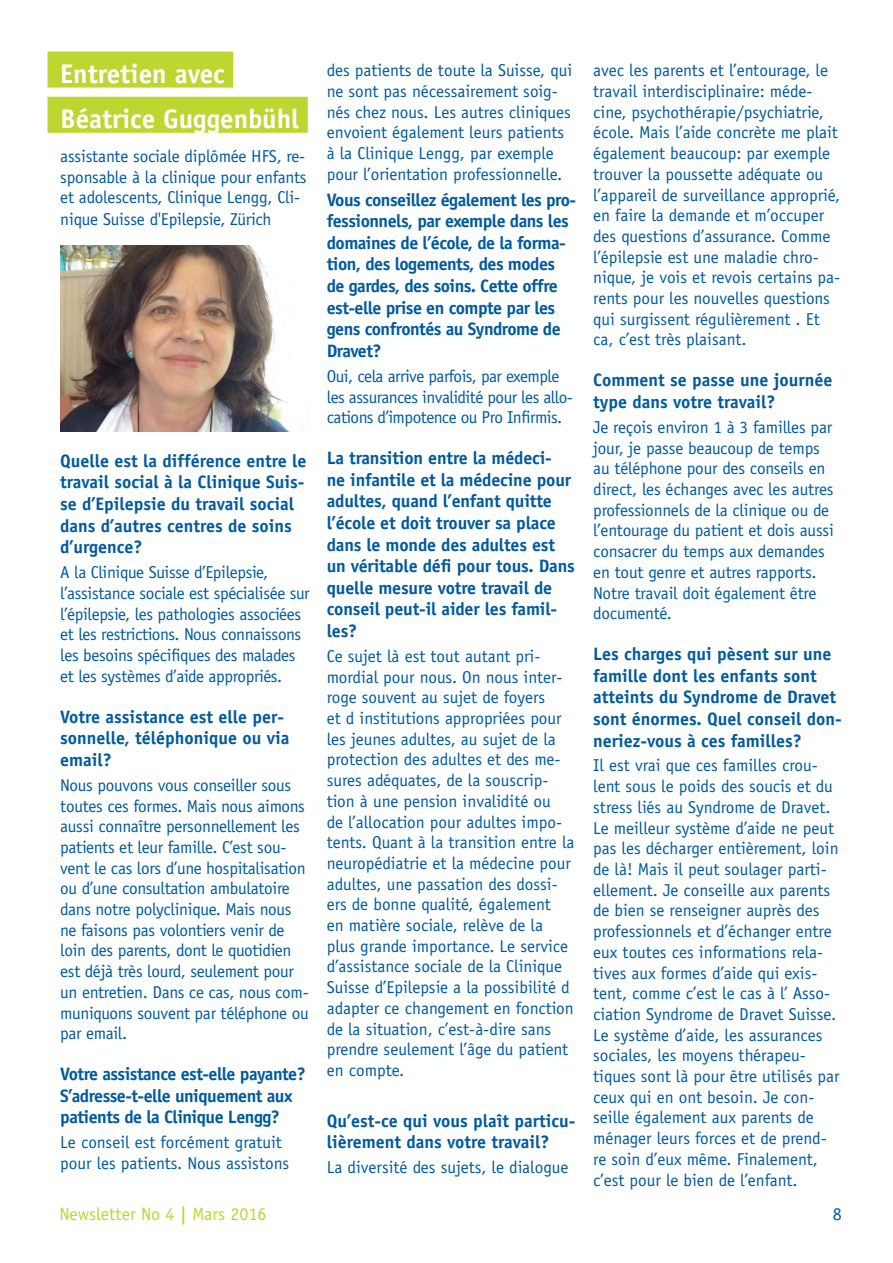
<style>
.page{position:relative;width:893px;height:1263px;background:#fff}
.page>*{position:absolute;margin:0;border:0;box-sizing:border-box;transform-origin:0 0}
.t1{font:700 27px/45.2px "Officina Sans Std";color:#fff}
.t2{font:700 18px/21.6px "Officina Sans Std";letter-spacing:-.01em;color:#015a9d}
.t3{font:700 18px/21.6px "Officina Sans Std";letter-spacing:-.03em;color:#015a9d}
.t4{font:18px "Officina Sans Std";color:#bed630}
.t5{font:18px "Officina Sans Std";color:#015a9d}
.t6{font:17.25px/20.7px "Officina Sans Std";letter-spacing:-.01em;color:#015a9d}
.t7{font:17.25px/20.7px "Officina Sans Std";letter-spacing:-.03em;color:#015a9d}
.s1{font-weight:700}
</style>
<div class="page">
<div style="left:48px;top:52px;width:185px;height:36px;background:#bed630"></div>
<div style="left:48px;top:97px;width:260px;height:36px;background:#bed630"></div>
<img style="left:60px;top:245px;width:250px;height:187px">
<h1 class="t1" style="left:60px;top:51px;width:240px">Entretien avec<br>Béatrice Guggenbühl</h1>
<p class="t6" style="left:60px;top:146px;width:248px">assistante sociale diplômée HFS, re&shy;sponsable à la clinique pour enfants et adolescents, Clinique Lengg, Cli&shy;nique Suisse d'Epilepsie, Zürich</p>
<p class="t2" style="left:60px;top:450px;width:248px">Quelle est la différence entre le travail social à la Clinique Suis&shy;se d’Epilepsie du travail social dans d’autres centres de soins d’urgence?</p>
<p class="t6" style="left:60px;top:562px;width:251px">A la Clinique Suisse d’Epilepsie, l’assistance sociale est spécialisée sur l’épilepsie, les pathologies associées et les restrictions. Nous connaissons les besoins spécifiques des malades et les systèmes d’aide appropriés.</p>
<p class="t2" style="left:60px;top:705px;width:231px">Votre assistance est elle per&shy;sonnelle, téléphonique ou via email?</p>
<p class="t6" style="left:60px;top:775px;width:250px">Nous pouvons vous conseiller sous toutes ces formes. Mais nous aimons aussi connaître personnellement les patients et leur famille. C’est sou&shy;vent le cas lors d’une hospitalisation ou d’une consultation ambulatoire dans notre polyclinique. Mais nous ne faisons pas volontiers venir de loin des parents, dont le quotidien est déjà très lourd, seulement pour un entretien. Dans ce cas, nous com&shy;muniquons souvent par téléphone ou par email.</p>
<p class="t3" style="left:60px;top:1063px;width:247px">Votre assistance est-elle payante?<br>S’adresse-t-elle uniquement aux patients de la Clinique Lengg?</p>
<p class="t6" style="left:60px;top:1132px;width:230px">Le conseil est forcément gratuit pour les patients. Nous assistons</p>
<p class="t6" style="left:327px;top:60px;width:247px">des patients de toute la Suisse, qui ne sont pas nécessairement soig&shy;nés chez nous. Les autres cliniques envoient également leurs patients à la Clinique Lengg, par exemple pour l’orientation professionnelle.</p>
<p class="t3" style="left:327px;top:188px;width:251px">Vous conseillez également les pro&shy;fessionnels, par exemple dans les domaines de l’école, de la forma&shy;tion, des logements, des modes de gardes, des soins. Cette offre est-elle prise en compte par les gens confrontés au Syndrome de<br>Dravet?</p>
<p class="t7" style="left:327px;top:366px;width:248px">Oui, cela arrive parfois, par exemple les assurances invalidité pour les allo&shy;cations d’impotence ou Pro Infirmis.</p>
<p class="t2" style="left:327px;top:447px;width:250px">La transition entre la médeci&shy;ne infantile et la médecine pour adultes, quand l’enfant quitte l’école et doit trouver sa place dans le monde des adultes est un véritable défi pour tous. Dans quelle mesure votre travail de conseil peut-il aider les famil&shy;les?</p>
<p class="t6" style="left:327px;top:646px;width:249px">Ce sujet là est tout autant pri&shy;mordial pour nous. On nous inter&shy;roge souvent au sujet de foyers<br>et d institutions appropriées pour les jeunes adultes, au sujet de la protection des adultes et des me&shy;sures adéquates, de la souscrip&shy;tion à une pension invalidité ou<br>de l’allocation pour adultes impo&shy;tents. Quant à la transition entre la neuropédiatrie et la médecine pour adultes, une passation des dossi&shy;ers de bonne qualité, également<br>en matière sociale, relève de la plus grande importance. Le service d’assistance sociale de la Clinique<br>Suisse d’Epilepsie a la possibilité d adapter ce changement en fonction de la situation, c’est-à-dire sans prendre seulement l’âge du patient en compte.</p>
<p class="t2" style="left:327px;top:1110px;width:250px">Qu’est-ce qui vous plaît particu&shy;lièrement dans votre travail?</p>
<p class="t6" style="left:327px;top:1157px;width:243px">La diversité des sujets, le dialogue</p>
<p class="t6" style="left:593px;top:60px;width:248px">avec les parents et l’entourage, le travail interdisciplinaire: méde&shy;cine, psychothérapie/psychiatrie, école. Mais l’aide concrète me plait également beaucoup: par exemple trouver la poussette adéquate ou l’appareil de surveillance approprié, en faire la demande et m’occuper des questions d’assurance. Comme l’épilepsie est une maladie chro&shy;nique, je vois et revois certains pa&shy;rents pour les nouvelles questions qui surgissent régulièrement . Et ca, c’est très plaisant.</p>
<p class="t2" style="left:593px;top:369px;width:241px">Comment se passe une journée type dans votre travail?</p>
<p class="t6" style="left:593px;top:417px;width:242px">Je reçois environ 1 à 3 familles par jour, je passe beaucoup de temps au téléphone pour des conseils en direct, les échanges avec les autres professionnels de la clinique ou de l’entourage du patient et dois aussi consacrer du temps aux demandes en tout genre et autres rapports.<br>Notre travail doit également être documenté.</p>
<p class="t2" style="left:593px;top:643px;width:250px">Les charges qui pèsent sur une famille dont les enfants sont atteints du Syndrome de Dravet sont énormes. Quel conseil don&shy;neriez-vous à ces familles?</p>
<p class="t6" style="left:593px;top:755px;width:248px">Il est vrai que ces familles crou&shy;lent sous le poids des soucis et du stress liés au Syndrome de Dravet.<br>Le meilleur système d’aide ne peut pas les décharger entièrement, loin de là! Mais il peut soulager parti&shy;ellement. Je conseille aux parents de bien se renseigner auprès des professionnels et d’échanger entre eux toutes ces informations rela&shy;tives aux formes d’aide qui exis&shy;tent, comme c’est le cas à l’ Asso&shy;ciation Syndrome de Dravet Suisse.<br>Le système d’aide, les assurances sociales, les moyens thérapeu&shy;tiques sont là pour être utilisés par ceux qui en ont besoin. Je con&shy;seille également aux parents de ménager leurs forces et de prend&shy;re soin d’eux même. Finalement, c’est pour le bien de l’enfant.</p>
<p class="t4" style="left:60px;top:1203px;width:208px">Newsletter No 4 <span class="s1">|</span> Mars 2016</p>
<p class="t5" style="left:833px;top:1203px;width:10px">8</p>
</div>
